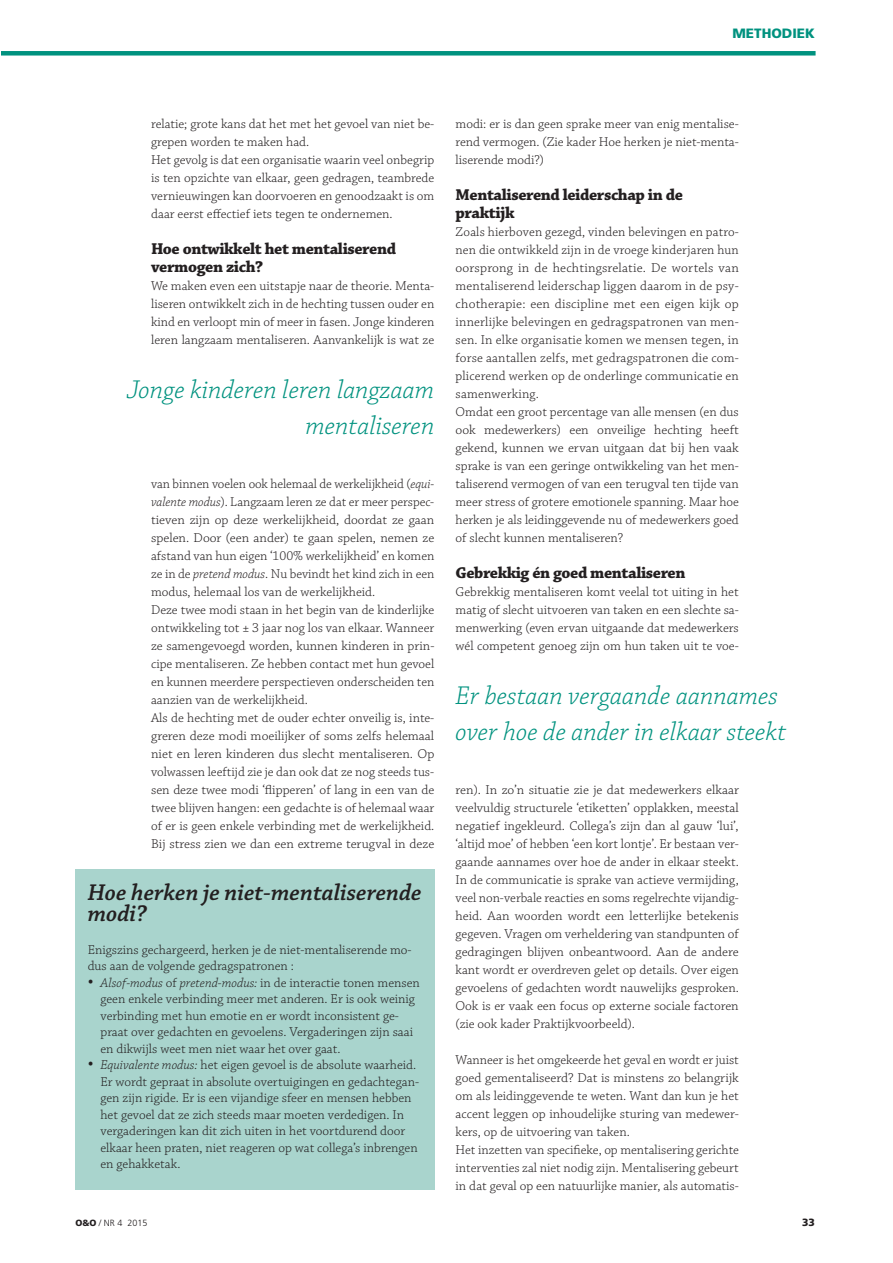
<style>
.page{position:relative;width:893px;height:1263px;background:#fff}
.page>*{position:absolute;margin:0;border:0;box-sizing:border-box;transform-origin:0 0}
.t1{font:italic 300 27px/36px "Chaparral Pro";color:#00927f;text-align:right}
.t2{font:italic 600 24px/21px "Chaparral Pro";color:#231f20}
.t3{font:700 16.5px/18px "Chaparral Pro";letter-spacing:-.025em;color:#231f20}
.t4{font:300 13.5px/18px "Chaparral Pro";color:#231f20}
.t5{font:900 13.5px "Frutiger LT Std";color:#00927f}
.t6{font:900 10.5px "Frutiger LT Std";color:#231f20}
.t7{font:300 9px "Frutiger LT Std";color:#231f20}
.s1{font-style:italic}
.s2{font-size:21px}
.s3{font-weight:900}
</style>
<div class="page">
<div style="left:1px;top:51px;width:814px;height:5px;background:#00927f"></div>
<div style="left:75px;top:869px;width:359px;height:321px;background:#a9d4cd"></div>
<p class="t5" style="left:732px;top:27px;width:84px">METHODIEK</p>
<p class="t4" style="left:151px;top:115px;width:285px">relatie; grote kans dat het met het gevoel van niet be&shy;grepen worden te maken had.<br>Het gevolg is dat een organisatie waarin veel onbegrip is ten opzichte van elkaar, geen gedragen, teambrede vernieuwingen kan doorvoeren en genoodzaakt is om daar eerst effectief iets tegen te ondernemen.</p>
<p class="t3" style="left:151px;top:240px;width:246px">Hoe ontwikkelt het mentaliserend vermogen zich?</p>
<p class="t4" style="left:151px;top:277px;width:285px;text-align:justify">We maken even een uitstapje naar de theorie. Menta&shy;liseren ontwikkelt zich in de hechting tussen ouder en kind en verloopt min of meer in fasen. Jonge kinderen leren langzaam mentaliseren. Aanvankelijk is wat ze</p>
<h1 class="t1" style="left:127px;top:373px;width:309px">Jonge kinderen leren langzaam mentaliseren</h1>
<p class="t4" style="left:151px;top:475px;width:285px">van binnen voelen ook helemaal de werkelijkheid (<span class="s1">equi&shy;valente modus</span>). Langzaam leren ze dat er meer perspec&shy;tieven zijn op deze werkelijkheid, doordat ze gaan spelen. Door (een ander) te gaan spelen, nemen ze afstand van hun eigen ‘100% werkelijkheid’ en komen ze in de <span class="s1">pretend modus</span>. Nu bevindt het kind zich in een modus, helemaal los van de werkelijkheid.<br>Deze twee modi staan in het begin van de kinderlijke ontwikkeling tot ± 3 jaar nog los van elkaar. Wanneer ze samengevoegd worden, kunnen kinderen in prin&shy;cipe mentaliseren. Ze hebben contact met hun gevoel en kunnen meerdere perspectieven onderscheiden ten aanzien van de werkelijkheid.<br>Als de hechting met de ouder echter onveilig is, inte&shy;greren deze modi moeilijker of soms zelfs helemaal niet en leren kinderen dus slecht mentaliseren. Op volwassen leeftijd zie je dan ook dat ze nog steeds tus&shy;sen deze twee modi ‘flipperen’ of lang in een van de twee blijven hangen: een gedachte is of helemaal waar of er is geen enkele verbinding met de werkelijkheid.<br>Bij stress zien we dan een extreme terugval in deze</p>
<h2 class="t2" style="left:88px;top:884px;width:335px">Hoe herken je niet-mentaliserende modi?</h2>
<p class="t4" style="left:88px;top:942px;width:325px;line-height:16.5px">Enigszins gechargeerd, herken je de niet-mentaliserende mo&shy;dus aan de volgende gedragspatronen :</p>
<p class="t4" style="left:100px;top:975px;width:321px;line-height:16.5px;text-indent:-13px"><span class="s2">•</span> <span class="s1">Alsof-modus</span> of <span class="s1">pretend-modus:</span> in de interactie tonen mensen geen enkele verbinding meer met anderen. Er is ook weinig verbinding met hun emotie en er wordt inconsistent ge&shy;praat over gedachten en gevoelens. Vergaderingen zijn saai en dikwijls weet men niet waar het over gaat.</p>
<p class="t4" style="left:100px;top:1058px;width:320px;line-height:16.5px;text-indent:-13px"><span class="s2">•</span> <span class="s1">Equivalente modus:</span> het eigen gevoel is de absolute waarheid.<br>Er wordt gepraat in absolute overtuigingen en gedachtegan&shy;gen zijn rigide. Er is een vijandige sfeer en mensen hebben het gevoel dat ze zich steeds maar moeten verdedigen. In vergaderingen kan dit zich uiten in het voortdurend door elkaar heen praten, niet reageren op wat collega’s inbrengen en gehakketak.</p>
<p class="t4" style="left:456px;top:115px;width:285px;text-align:justify">modi: er is dan geen sprake meer van enig mentalise&shy;rend vermogen. (Zie kader Hoe herken je niet-menta&shy;liserende modi?)</p>
<p class="t3" style="left:456px;top:186px;width:229px">Mentaliserend leiderschap in de praktijk</p>
<p class="t4" style="left:456px;top:223px;width:285px">Zoals hierboven gezegd, vinden belevingen en patro&shy;nen die ontwikkeld zijn in de vroege kinderjaren hun oorsprong in de hechtingsrelatie. De wortels van mentaliserend leiderschap liggen daarom in de psy&shy;chotherapie: een discipline met een eigen kijk op innerlijke belevingen en gedragspatronen van men&shy;sen. In elke organisatie komen we mensen tegen, in forse aantallen zelfs, met gedragspatronen die com&shy;plicerend werken op de onderlinge communicatie en samenwerking.<br>Omdat een groot percentage van alle mensen (en dus ook medewerkers) een onveilige hechting heeft gekend, kunnen we ervan uitgaan dat bij hen vaak sprake is van een geringe ontwikkeling van het men&shy;taliserend vermogen of van een terugval ten tijde van meer stress of grotere emotionele spanning. Maar hoe herken je als leidinggevende nu of medewerkers goed of slecht kunnen mentaliseren?</p>
<p class="t3" style="left:456px;top:564px;width:231px">Gebrekkig én goed mentaliseren</p>
<p class="t4" style="left:456px;top:583px;width:285px;text-align:justify">Gebrekkig mentaliseren komt veelal tot uiting in het matig of slecht uitvoeren van taken en een slechte sa&shy;menwerking (even ervan uitgaande dat medewerkers wél competent genoeg zijn om hun taken uit te voe-</p>
<h1 class="t1" style="left:456px;top:679px;width:332px;text-align:left">Er bestaan vergaande aannames over hoe de ander in elkaar steekt</h1>
<p class="t4" style="left:456px;top:781px;width:285px;text-align:justify">ren). In zo’n situatie zie je dat medewerkers elkaar veelvuldig structurele ‘etiketten’ opplakken, meestal negatief ingekleurd. Collega’s zijn dan al gauw ‘lui’, ‘altijd moe’ of hebben ‘een kort lontje’. Er bestaan ver&shy;gaande aannames over hoe de ander in elkaar steekt.<br>In de communicatie is sprake van actieve vermijding, veel non-verbale reacties en soms regelrechte vijandig&shy;heid. Aan woorden wordt een letterlijke betekenis gegeven. Vragen om verheldering van standpunten of gedragingen blijven onbeantwoord. Aan de andere kant wordt er overdreven gelet op details. Over eigen gevoelens of gedachten wordt nauwelijks gesproken.<br>Ook is er vaak een focus op externe sociale factoren (zie ook kader Praktijkvoorbeeld).</p>
<p class="t4" style="left:456px;top:1051px;width:285px">Wanneer is het omgekeerde het geval en wordt er juist goed gementaliseerd? Dat is minstens zo belangrijk om als leidinggevende te weten. Want dan kun je het accent leggen op inhoudelijke sturing van medewer&shy;kers, op de uitvoering van taken.<br>Het inzetten van specifieke, op mentalisering gerichte interventies zal niet nodig zijn. Mentalisering gebeurt in dat geval op een natuurlijke manier, als automatis-</p>
<p class="t7" style="left:75px;top:1219px;width:74px"><span class="s3">O&amp;O</span> / NR 4 2015</p>
<p class="t6" style="left:802px;top:1217px;width:14px">33</p>
</div>
